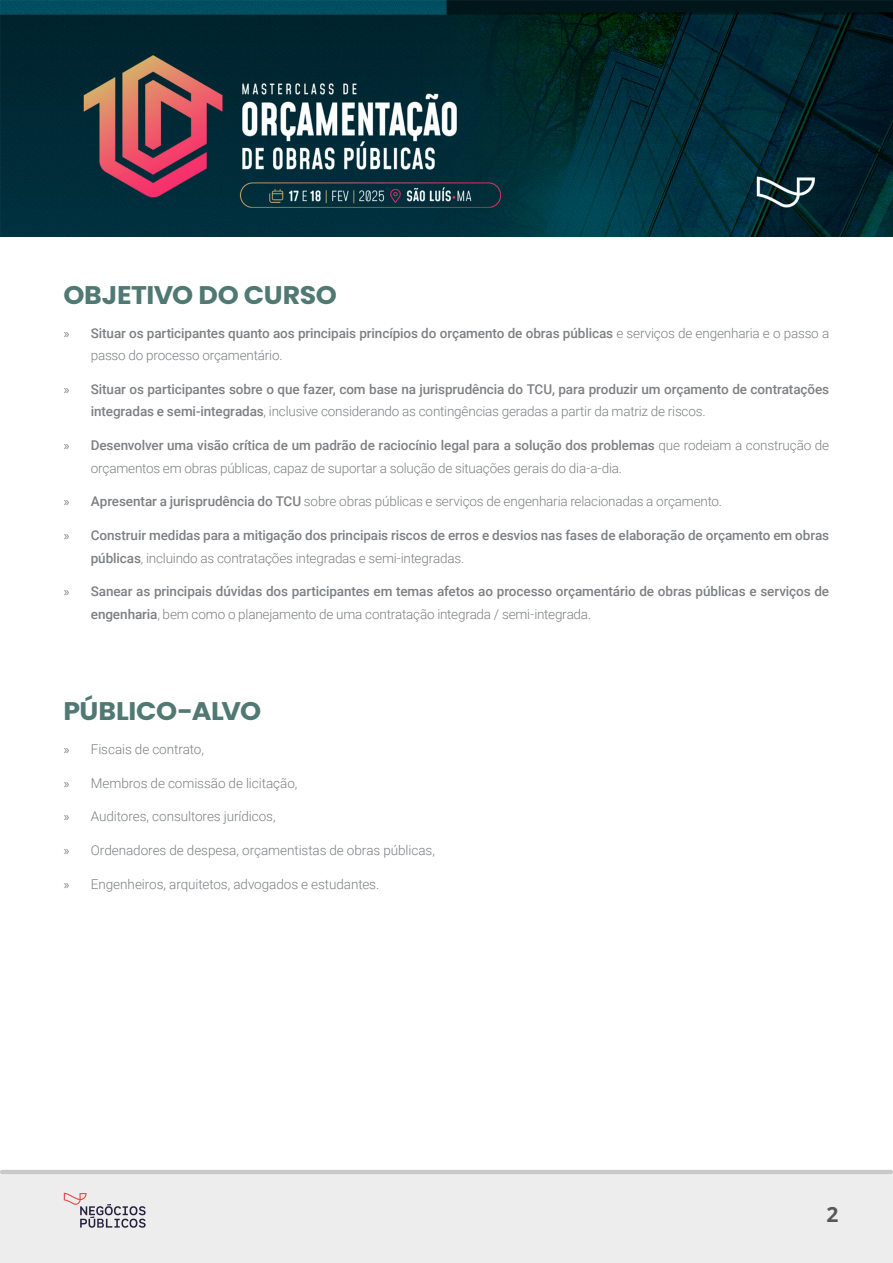
<style>
.page{position:relative;width:893px;height:1263px;background:#fff}
.page>*{position:absolute;margin:0;border:0;box-sizing:border-box;transform-origin:0 0}
.titulo-curso{font:700 25.5px "Poppins";letter-spacing:-.015em;color:#517973;scale:1.05 1}
.t1{font:700 21px "Open Sans";color:#57585a}
.t2{font:500 13.5px/22.5px "Roboto";letter-spacing:-.01em;color:#7e8083}
.t3{font:300 13.5px/22.5px "Roboto";letter-spacing:-.01em;color:#7e8083}
.s1{font-family:"Myriad Pro";font-weight:400}
.s2{font-weight:300}
.s3{font-weight:500}
</style>
<div class="page">
<img style="left:0;top:0;width:893px;height:237px">
<div style="left:0;top:1174px;width:893px;height:89px;background:#ededed"></div>
<hr style="left:0;top:1170px;width:893px;height:4px;background:#c9c9c9;border-radius:2px">
<svg style="left:64px;top:1193px;width:82px;height:35px"></svg>
<p class="titulo-curso" style="left:63px;top:280px;width:262px">OBJETIVO DO CURSO</p>
<p class="t2" style="left:91px;top:321px;width:740px;text-indent:-27px"><span class="s1">»</span> Situar os participantes quanto aos principais princípios do orçamento de obras públicas <span class="s2">e serviços de engenharia e o passo a passo do processo orçamentário.</span></p>
<p class="t2" style="left:91px;top:377px;width:740px;text-indent:-27px"><span class="s1">»</span> Situar os participantes sobre o que fazer, com base na jurisprudência do TCU, para produzir um orçamento de contratações integradas e semi-integradas<span class="s2">, inclusive considerando as contingências geradas a partir da matriz de riscos.</span></p>
<p class="t3" style="left:91px;top:433px;width:740px;text-indent:-27px"><span class="s1">»</span> <span class="s3">Desenvolver uma visão crítica de um padrão de raciocínio legal para a solução dos problemas</span> que rodeiam a construção de orçamentos em obras públicas, capaz de suportar a solução de situações gerais do dia-a-dia.</p>
<p class="t3" style="left:64px;top:490px;width:660px"><span class="s1">»</span> <span class="s3">Apresentar a jurisprudência do TCU</span> sobre obras públicas e serviços de engenharia relacionadas a orçamento.</p>
<p class="t2" style="left:91px;top:523px;width:740px;text-indent:-27px"><span class="s1">»</span> Construir medidas para a mitigação dos principais riscos de erros e desvios nas fases de elaboração de orçamento em obras públicas<span class="s2">, incluindo as contratações integradas e semi-integradas.</span></p>
<p class="t2" style="left:91px;top:580px;width:740px;text-indent:-27px"><span class="s1">»</span> Sanear as principais dúvidas dos participantes em temas afetos ao processo orçamentário de obras públicas e serviços de engenharia<span class="s2">, bem como o planejamento de uma contratação integrada / semi-integrada.</span></p>
<p class="titulo-curso" style="left:63px;top:696px;width:190px">PÚBLICO-ALVO</p>
<p class="t3" style="left:64px;top:737px;width:142px"><span class="s1">»</span> Fiscais de contrato,</p>
<p class="t3" style="left:64px;top:771px;width:235px"><span class="s1">»</span> Membros de comissão de licitação,</p>
<p class="t3" style="left:64px;top:805px;width:213px"><span class="s1">»</span> Auditores, consultores jurídicos,</p>
<p class="t3" style="left:64px;top:838px;width:373px"><span class="s1">»</span> Ordenadores de despesa, orçamentistas de obras públicas,</p>
<p class="t3" style="left:64px;top:872px;width:317px"><span class="s1">»</span> Engenheiros, arquitetos, advogados e estudantes.</p>
<h2 class="t1" style="left:826px;top:1199px;width:13px">2</h2>
</div>
